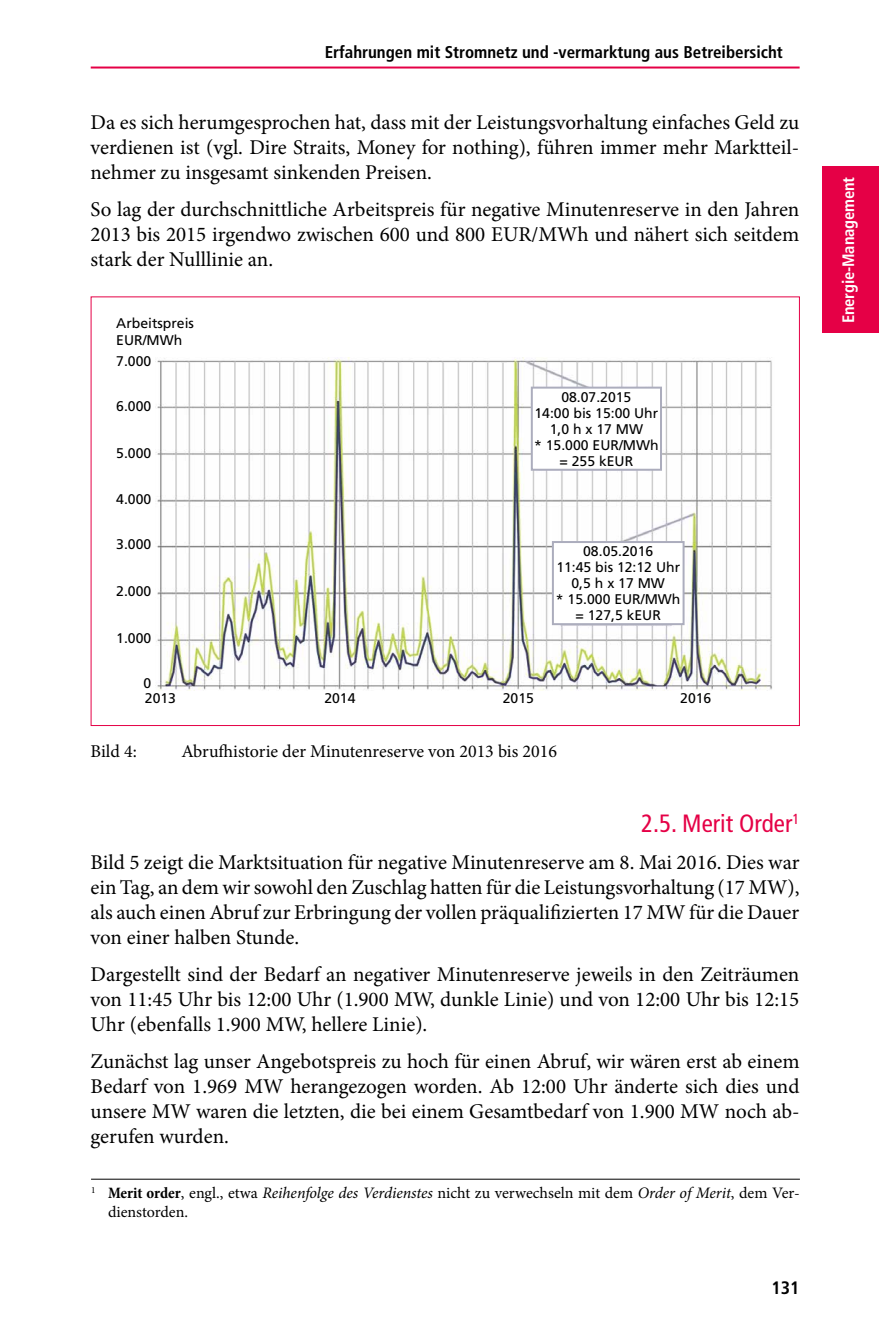
<style>
.page{position:relative;width:879px;height:1333px;background:#fff}
.page>*{position:absolute;margin:0;border:0;box-sizing:border-box;transform-origin:0 0}
.t1{font:condensed 25px "Frutiger";color:#e50046}
.t2{font:21px/25.2px "Minion Pro";color:#000;text-align:justify}
.t3{font:18px "Minion Pro";color:#000}
.t4{font:700 condensed 18px "Frutiger";color:#000}
.t5{font:700 condensed 17px "Frutiger";color:#000}
.t6{font:700 condensed 16.6px "Frutiger";letter-spacing:-.01em;color:#fff}
.t7{font:16px/19.2px "Minion Pro";color:#000}
.t8{font:14px/16px "Frutiger";color:#000}
.s1{font-weight:700;font-stretch:condensed}
.s2{font-style:italic}
</style>
<div class="page">
<hr style="left:91px;top:66px;width:708px;height:2px;background:#e50046">
<hr style="left:91px;top:1178px;width:709px;height:1px;background:#000">
<img style="left:155px;top:357px;width:617px;height:333px">
<div style="left:531px;top:386px;width:131px;height:84px;background:#fff;border:2px solid #acadbd"></div>
<div style="left:552px;top:541px;width:132px;height:84px;background:#fff;border:2px solid #acadbd"></div>
<div style="left:822px;top:167px;width:57px;height:166px;background:#e50046"></div>
<p class="t5" style="left:325px;top:42px;width:460px">Erfahrungen mit Stromnetz und -vermarktung aus Betreibersicht</p>
<p class="t2" style="left:91px;top:109px;width:710px">Da es sich herumgesprochen hat, dass mit der Leistungsvorhaltung einfaches Geld zu verdienen ist (vgl. Dire Straits, Money for nothing), führen immer mehr Marktteil&shy;nehmer zu insgesamt sinkenden Preisen.</p>
<p class="t2" style="left:91px;top:196px;width:710px">So lag der durchschnittliche Arbeitspreis für negative Minutenreserve in den Jahren 2013 bis 2015 irgendwo zwischen 600 und 800 EUR/MWh und nähert sich seitdem stark der Nulllinie an.</p>
<p class="t8" style="left:116px;top:314px;width:79px;line-height:16.8px">Arbeitspreis<br>EUR/MWh</p>
<p class="t8" style="left:116px;top:353px;width:37px">7.000</p>
<p class="t8" style="left:116px;top:398px;width:37px">6.000</p>
<p class="t8" style="left:116px;top:445px;width:37px">5.000</p>
<p class="t8" style="left:116px;top:491px;width:37px">4.000</p>
<p class="t8" style="left:116px;top:536px;width:37px">3.000</p>
<p class="t8" style="left:116px;top:583px;width:37px">2.000</p>
<p class="t8" style="left:116px;top:630px;width:37px">1.000</p>
<p class="t8" style="left:143px;top:675px;width:34px;line-height:15.4px">0<br>2013</p>
<p class="t8" style="left:534px;top:388px;width:126px;text-align:center">08.07.2015<br>14:00 bis 15:00 Uhr<br>1,0 h x 17 MW<br>* 15.000 EUR/MWh = 255 kEUR</p>
<p class="t8" style="left:556px;top:543px;width:126px;text-align:center">08.05.2016<br>11:45 bis 12:12 Uhr<br>0,5 h x 17 MW<br>* 15.000 EUR/MWh = 127,5 kEUR</p>
<p class="t8" style="left:324px;top:690px;width:33px">2014</p>
<p class="t8" style="left:503px;top:690px;width:33px">2015</p>
<p class="t8" style="left:680px;top:690px;width:33px">2016</p>
<p class="t3" style="left:91px;top:739px;width:48px">Bild 4:</p>
<p class="t3" style="left:181px;top:739px;width:377px">Abrufhistorie der Minutenreserve von 2013 bis 2016</p>
<p class="t1" style="left:641px;top:809px;width:160px">2.5. Merit Order<sup>1</sup></p>
<p class="t2" style="left:91px;top:849px;width:710px">Bild 5 zeigt die Marktsituation für negative Minutenreserve am 8. Mai 2016. Dies war ein Tag, an dem wir sowohl den Zuschlag hatten für die Leistungsvorhaltung (17 MW), als auch einen Abruf zur Erbringung der vollen präqualifizierten 17 MW für die Dauer von einer halben Stunde.</p>
<p class="t2" style="left:91px;top:961px;width:710px">Dargestellt sind der Bedarf an negativer Minutenreserve jeweils in den Zeiträumen von 11:45 Uhr bis 12:00 Uhr (1.900 MW, dunkle Linie) und von 12:00 Uhr bis 12:15<br>Uhr (ebenfalls 1.900 MW, hellere Linie).</p>
<p class="t2" style="left:91px;top:1048px;width:710px">Zunächst lag unser Angebotspreis zu hoch für einen Abruf, wir wären erst ab einem Bedarf von 1.969 MW herangezogen worden. Ab 12:00 Uhr änderte sich dies und unsere MW waren die letzten, die bei einem Gesamtbedarf von 1.900 MW noch ab&shy;gerufen wurden.</p>
<p class="t7" style="left:108px;top:1183px;width:693px;text-indent:-17px"><sup>1</sup> <span class="s1">Merit order</span>, engl., etwa <span class="s2">Reihenfolge des Verdienstes</span> nicht zu verwechseln mit dem <span class="s2">Order of Merit</span>, dem Ver&shy;dienstorden.</p>
<p class="t4" style="left:771px;top:1276px;width:30px">131</p>
<p class="t6" style="left:838px;top:323px;width:148px;rotate:-90deg">Energie-Management</p>
</div>
